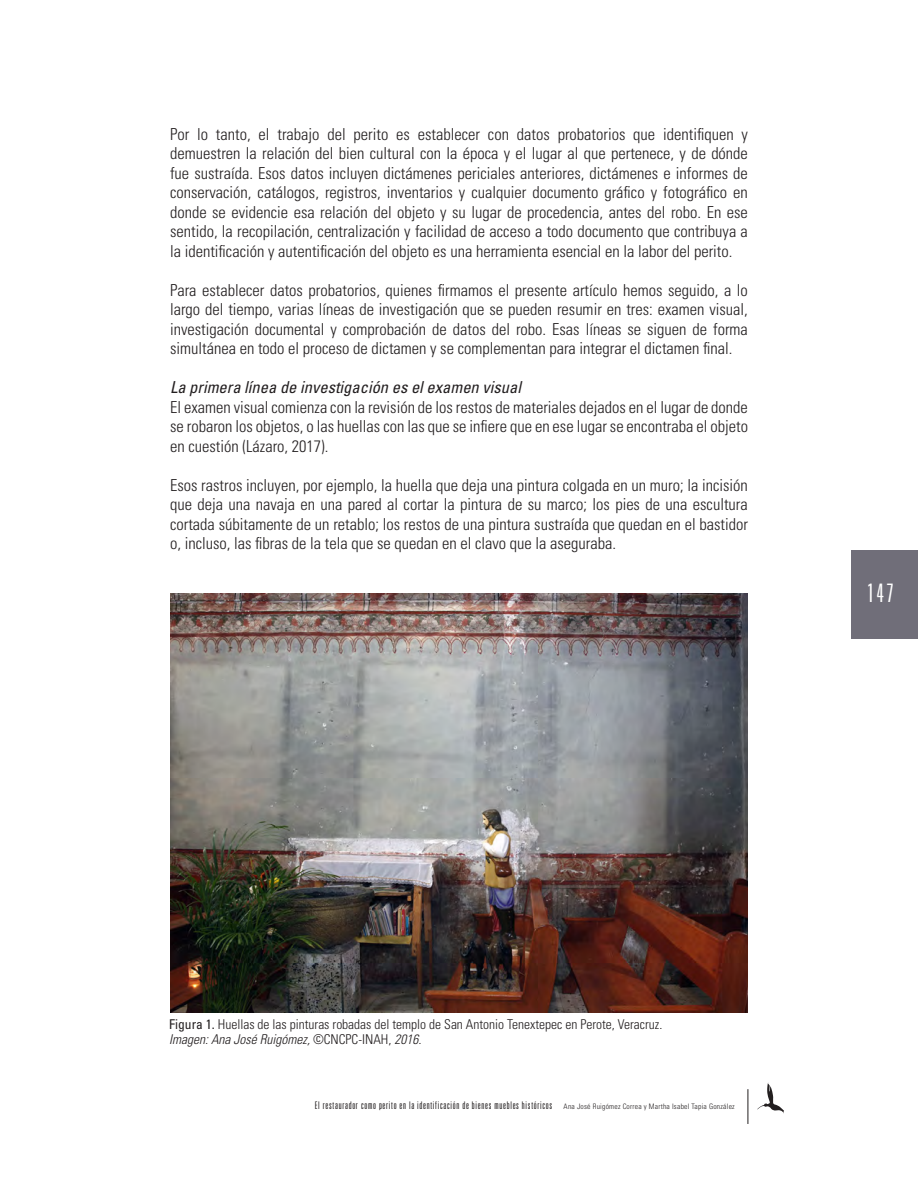
<style>
.page{position:relative;width:918px;height:1188px;background:#fff}
.page>*{position:absolute;margin:0;border:0;box-sizing:border-box;transform-origin:0 0}
.t1{font:300 ultra-condensed 25.5px "Univers LT Std";color:#fff}
.Normal_wrd_96{font:300 condensed 16.5px/19.5px "Univers LT Std";color:#231f20;text-align:justify}
.Normal_wrd_96-2{font:italic condensed 16.5px "Univers LT Std";color:#231f20}
.Normal_wrd_96-3{font:300 condensed 13.5px "Univers LT Std";color:#231f20}
.Normal_wrd_96-4{font:italic 300 condensed 13.5px "Univers LT Std";color:#231f20}
.t2{font:300 ultra-condensed 10.5px "Univers LT Std";letter-spacing:.07em;color:#231f20}
.s1{font-weight:400}
.s2{font-style:normal}
.s3{font-stretch:condensed;font-size:7.5px}
</style>
<div class="page">
<hr style="left:748px;top:1089px;width:1px;height:35px;background:#231f20">
<div style="left:851px;top:550px;width:67px;height:88px;background:#706e79"></div>
<svg style="left:757px;top:1082px;width:27px;height:32px"></svg>
<img style="left:171px;top:594px;width:576px;height:418px">
<p class="Normal_wrd_96" style="left:170px;top:124px;width:579px">Por lo tanto, el trabajo del perito es establecer con datos probatorios que identifiquen y demuestren la relación del bien cultural con la época y el lugar al que pertenece, y de dónde fue sustraída. Esos datos incluyen dictámenes periciales anteriores, dictámenes e informes de conservación, catálogos, registros, inventarios y cualquier documento gráfico y fotográfico en donde se evidencie esa relación del objeto y su lugar de procedencia, antes del robo. En ese sentido, la recopilación, centralización y facilidad de acceso a todo documento que contribuya a la identificación y autentificación del objeto es una herramienta esencial en la labor del perito.</p>
<p class="Normal_wrd_96" style="left:170px;top:280px;width:579px">Para establecer datos probatorios, quienes firmamos el presente artículo hemos seguido, a lo largo del tiempo, varias líneas de investigación que se pueden resumir en tres: examen visual, investigación documental y comprobación de datos del robo. Esas líneas se siguen de forma simultánea en todo el proceso de dictamen y se complementan para integrar el dictamen final.</p>
<p class="Normal_wrd_96-2" style="left:170px;top:377px;width:352px">La primera línea de investigación es el examen visual</p>
<p class="Normal_wrd_96" style="left:170px;top:397px;width:579px">El examen visual comienza con la revisión de los restos de materiales dejados en el lugar de donde se robaron los objetos, o las huellas con las que se infiere que en ese lugar se encontraba el objeto en cuestión (Lázaro, 2017).</p>
<p class="Normal_wrd_96" style="left:170px;top:475px;width:579px">Esos rastros incluyen, por ejemplo, la huella que deja una pintura colgada en un muro; la incisión que deja una navaja en una pared al cortar la pintura de su marco; los pies de una escultura cortada súbitamente de un retablo; los restos de una pintura sustraída que quedan en el bastidor o, incluso, las fibras de la tela que se quedan en el clavo que la aseguraba.</p>
<h1 class="t1" style="left:867px;top:579px;width:28px">147</h1>
<p class="Normal_wrd_96-3" style="left:169px;top:1016px;width:495px"><span class="s1">Figura 1.</span> Huellas de las pinturas robadas del templo de San Antonio Tenextepec en Perote, Veracruz.</p>
<p class="Normal_wrd_96-4" style="left:169px;top:1031px;width:254px">Imagen: Ana José Ruigómez, <span class="s2">©CNCPC-INAH,</span> 2016.</p>
<p class="t2" style="left:315px;top:1100px;width:421px">El restaurador como perito en la identificación de bienes muebles históricos <span class="s3">Ana José Ruigómez Correa y Martha Isabel Tapia González</span></p>
</div>
